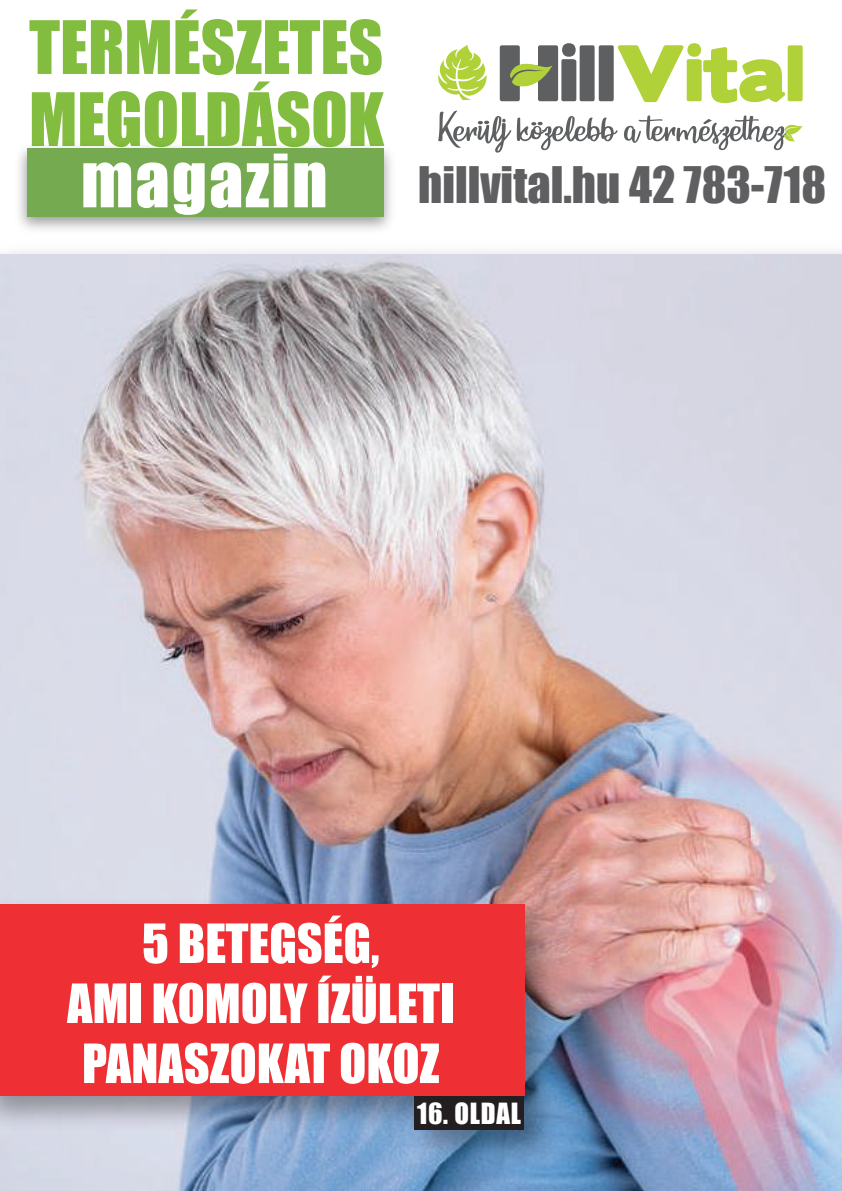
<style>
.page{position:relative;width:842px;height:1191px;background:#fff}
.page>*{position:absolute;margin:0;border:0;box-sizing:border-box;transform-origin:0 0}
.t1{font:68px/72px "Impact";color:#83bd40}
.t2{font:68px "Impact";letter-spacing:.03em;color:#fff}
.t3{font:50px/60px "Impact";color:#fff;text-align:center}
.t4{font:46.2px "Impact";color:#5f5f62}
.t5{font:26.8px "Impact";letter-spacing:.03em;color:#fff}
</style>
<div class="page">
<img style="left:0;top:254px;width:842px;height:937px">
<img style="left:18px;top:146px;width:374px;height:84px">
<div style="left:27px;top:148px;width:356px;height:69px;background:#75aa50"></div>
<svg style="left:500px;top:43px;width:303px;height:60px"></svg>
<svg style="left:438px;top:45px;width:49px;height:55px"></svg>
<svg style="left:438px;top:111px;width:73px;height:42px"></svg>
<svg style="left:517px;top:116px;width:101px;height:34px"></svg>
<svg style="left:624px;top:115px;width:179px;height:35px"></svg>
<img style="left:0;top:887px;width:568px;height:290px">
<div style="left:0;top:904px;width:524px;height:191px;background:#ee3034"></div>
<div style="left:415px;top:1096px;width:109px;height:33px;background:#231f20"></div>
<h1 class="t1" style="left:29px;top:9px;width:356px">TERMÉSZETES<br>MEGOLDÁSOK</h1>
<h1 class="t2" style="left:81px;top:128px;width:248px">magazin</h1>
<p class="t4" style="left:418px;top:149px;width:409px">hillvital.hu 42 783-718</p>
<p class="t3" style="left:67px;top:912px;width:389px">5 BETEGSÉG,<br>AMI KOMOLY ÍZÜLETI<br>PANASZOKAT OKOZ</p>
<p class="t5" style="left:417px;top:1092px;width:106px">16. OLDAL</p>
</div>
